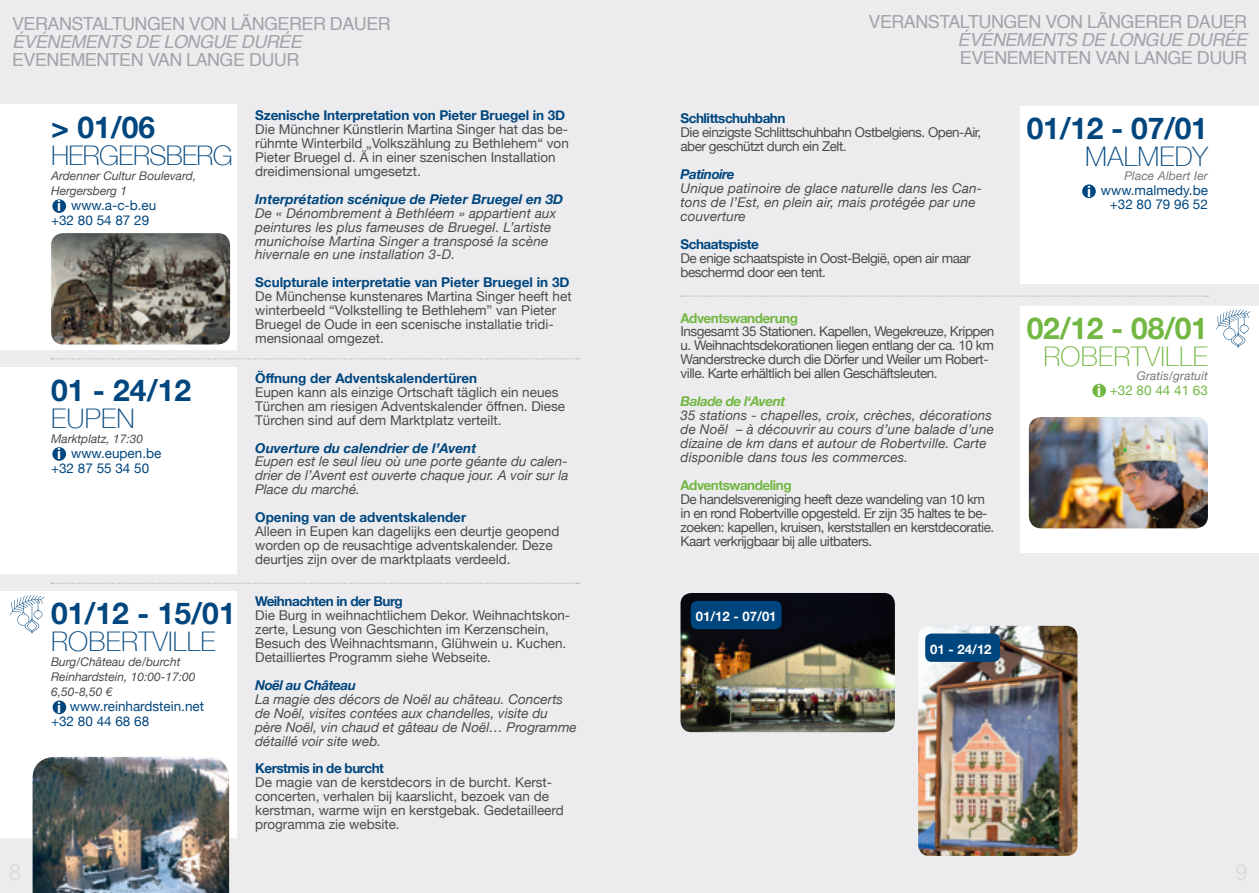
<style>
.page{position:relative;width:1259px;height:893px;background:#ececee}
.page>*{position:absolute;margin:0;border:0;box-sizing:border-box;transform-origin:0 0}
.t1{font:700 30px "Helvetica Neue";color:#00467e}
.t2{font:700 30px "Helvetica Neue";letter-spacing:-.01em;color:#73b743}
.t3{font:100 27px "Helvetica Neue";letter-spacing:.01em;color:#00467e}
.t4{font:100 27px "Helvetica Neue";letter-spacing:.01em;color:#73b743}
.t5{font:100 27px "Helvetica Neue";letter-spacing:-.025em;color:#00467e}
.t6{font:18px "Helvetica";letter-spacing:-.03em;color:#a3a4a8}
.t7{font:italic 18px "Helvetica";letter-spacing:-.03em;color:#a3a4a8}
.t8{font:13.5px/14px "Helvetica Neue";color:#4b4c4d}
.t9{font:italic 13.5px/14px "Helvetica Neue";letter-spacing:.01em;color:#4b4c4d}
.t10{font:13.5px/14px "Helvetica Neue";letter-spacing:-.035em;color:#4b4c4d}
.t11{font:700 13.5px "Helvetica Neue";letter-spacing:-.01em;color:#00467e}
.t12{font:13.5px/15px "Helvetica Neue";color:#00467e}
.t13{font:italic 700 13.5px "Helvetica Neue";color:#00467e}
.t14{font:700 13.5px "Helvetica Neue";letter-spacing:-.035em;color:#00467e}
.t15{font:700 13.5px "Helvetica Neue";letter-spacing:-.035em;color:#73b743}
.t16{font:italic 700 13.5px "Helvetica Neue";letter-spacing:-.035em;color:#00467e}
.t17{font:italic 700 13.5px "Helvetica Neue";letter-spacing:-.035em;color:#73b743}
.t18{font:13.5px "Helvetica Neue";color:#73b743}
.t19{font:700 13.05px "Helvetica Neue";color:#fff}
.t20{font:italic 12px/15px "Helvetica Neue";color:#4b4c4d}
.t21{font:italic 12px "Helvetica Neue";letter-spacing:.01em;color:#76787b}
.s1{font-weight:700;font-size:15.45px;color:#fff}
</style>
<div class="page">
<div style="left:1020px;top:106px;width:239px;height:178px;background:#fff"></div>
<div style="left:1020px;top:306px;width:239px;height:246px;background:#fff"></div>
<svg style="left:681px;top:296px;width:527px;height:1px"></svg>
<div style="left:1082px;top:184px;width:13px;height:14px;background:#00467e;border-radius:50%"></div>
<div style="left:1092px;top:384px;width:14px;height:13px;background:#73b743;border-radius:50%"></div>
<div style="left:0;top:105px;width:237px;height:245px;background:#fff"></div>
<div style="left:0;top:367px;width:237px;height:207px;background:#fff"></div>
<div style="left:0;top:591px;width:237px;height:247px;background:#fff"></div>
<div style="left:52px;top:199px;width:14px;height:14px;background:#00467e;border-radius:50%"></div>
<div style="left:52px;top:447px;width:14px;height:14px;background:#00467e;border-radius:50%"></div>
<div style="left:53px;top:700px;width:13px;height:14px;background:#00467e;border-radius:50%"></div>
<svg style="left:52px;top:358px;width:527px;height:1px"></svg>
<svg style="left:52px;top:583px;width:527px;height:1px"></svg>
<img style="left:33px;top:757px;width:196px;height:136px">
<svg style="left:10px;top:595px;width:34px;height:38px"></svg>
<img style="left:51px;top:233px;width:179px;height:111px">
<img style="left:1029px;top:417px;width:179px;height:111px">
<svg style="left:1216px;top:309px;width:34px;height:39px"></svg>
<img style="left:918px;top:626px;width:159px;height:230px">
<img style="left:680px;top:593px;width:215px;height:139px">
<div style="left:691px;top:601px;width:90px;height:28px;background:#00467e;border-radius:7px"></div>
<div style="left:925px;top:633px;width:75px;height:29px;background:#00467e;border-radius:7px"></div>
<h3 class="t6" style="left:12px;top:10px;width:380px">VERANSTALTUNGEN VON LÄNGERER DAUER</h3>
<h3 class="t7" style="left:12px;top:27px;width:291px">ÉVÉNEMENTS DE LONGUE DURÉE</h3>
<h3 class="t6" style="left:12px;top:46px;width:289px">EVENEMENTEN VAN LANGE DUUR</h3>
<h1 class="t1" style="left:51px;top:104px;width:106px">&gt; 01/06</h1>
<h2 class="t5" style="left:51px;top:135px;width:183px">HERGERSBERG</h2>
<p class="t20" style="left:51px;top:169px;width:147px">Ardenner Cultur Boulevard,<br>Hergersberg 1</p>
<p class="t12" style="left:51px;top:199px;width:107px;text-align:center"><span class="s1">i</span> www.a-c-b.eu +32 80 54 87 29</p>
<h1 class="t1" style="left:51px;top:367px;width:142px">01 - 24/12</h1>
<h2 class="t3" style="left:51px;top:398px;width:85px">EUPEN</h2>
<p class="t20" style="left:51px;top:432px;width:94px">Marktplatz, 17:30</p>
<p class="t12" style="left:51px;top:446px;width:112px;text-indent:6px"><span class="s1">i</span> www.eupen.be +32 87 55 34 50</p>
<h1 class="t1" style="left:51px;top:590px;width:186px">01/12 - 15/01</h1>
<h2 class="t3" style="left:51px;top:621px;width:166px">ROBERTVILLE</h2>
<p class="t20" style="left:51px;top:655px;width:146px">Burg/Château de/burcht<br>Reinhardstein, 10:00-17:00<br>6,50-8,50 €</p>
<p class="t12" style="left:51px;top:700px;width:155px;text-indent:6px"><span class="s1">i</span> www.reinhardstein.net +32 80 44 68 68</p>
<p class="t11" style="left:255px;top:105px;width:311px">Szenische Interpretation von Pieter Bruegel in 3D</p>
<p class="t8" style="left:255px;top:123px;width:315px">Die Münchner Künstlerin Martina Singer hat das be&shy;rühmte Winterbild „Volkszählung zu Bethlehem“ von Pieter Bruegel d. Ä in einer szenischen Installation dreidimensional umgesetzt.</p>
<p class="t13" style="left:255px;top:188px;width:309px">Interprétation scénique de Pieter Bruegel en 3D</p>
<p class="t9" style="left:255px;top:207px;width:303px">De « Dénombrement à Bethléem » appartient aux peintures les plus fameuses de Bruegel. L’artiste munichoise Martina Singer a transposé la scène hivernale en une installation 3-D.</p>
<p class="t11" style="left:255px;top:272px;width:316px">Sculpturale interpretatie van Pieter Bruegel in 3D</p>
<p class="t8" style="left:255px;top:290px;width:318px">De Münchense kunstenares Martina Singer heeft het winterbeeld “Volkstelling te Bethlehem” van Pieter Bruegel de Oude in een scenische installatie tridi&shy;mensionaal omgezet.</p>
<p class="t11" style="left:255px;top:367px;width:223px">Öffnung der Adventskalendertüren</p>
<p class="t8" style="left:255px;top:386px;width:311px">Eupen kann als einzige Ortschaft täglich ein neues<br>Türchen am riesigen Adventskalender öffnen. Diese<br>Türchen sind auf dem Marktplatz verteilt.</p>
<p class="t13" style="left:255px;top:437px;width:223px">Ouverture du calendrier de l’Avent</p>
<p class="t9" style="left:255px;top:455px;width:315px;text-align:justify">Eupen est le seul lieu où une porte géante du calen&shy;drier de l’Avent est ouverte chaque jour. A voir sur la Place du marché.</p>
<p class="t11" style="left:255px;top:507px;width:213px">Opening van de adventskalender</p>
<p class="t8" style="left:255px;top:525px;width:306px">Alleen in Eupen kan dagelijks een deurtje geopend worden op de reusachtige adventskalender. Deze deurtjes zijn over de marktplaats verdeeld.</p>
<p class="t14" style="left:255px;top:591px;width:149px">Weihnachten in der Burg</p>
<p class="t8" style="left:255px;top:609px;width:316px">Die Burg in weihnachtlichem Dekor. Weihnachtskon&shy;zerte, Lesung von Geschichten im Kerzenschein, Besuch des Weihnachtsmann, Glühwein u. Kuchen.<br>Detailliertes Programm siehe Webseite.</p>
<p class="t16" style="left:255px;top:674px;width:102px">Noël au Château</p>
<p class="t9" style="left:255px;top:693px;width:323px">La magie des décors de Noël au château. Concerts de Noël, visites contées aux chandelles, visite du père Noël, vin chaud et gâteau de Noël… Programme détaillé voir site web.</p>
<p class="t14" style="left:255px;top:758px;width:130px">Kerstmis in de burcht</p>
<p class="t8" style="left:255px;top:776px;width:310px">De magie van de kerstdecors in de burcht. Kerst&shy;concerten, verhalen bij kaarslicht, bezoek van de kerstman, warme wijn en kerstgebak. Gedetailleerd programma zie website.</p>
<h3 class="t6" style="left:868px;top:8px;width:380px">VERANSTALTUNGEN VON LÄNGERER DAUER</h3>
<h3 class="t7" style="left:957px;top:25px;width:291px">ÉVÉNEMENTS DE LONGUE DURÉE</h3>
<h3 class="t6" style="left:960px;top:44px;width:289px">EVENEMENTEN VAN LANGE DUUR</h3>
<p class="t14" style="left:680px;top:108px;width:106px">Schlittschuhbahn</p>
<p class="t10" style="left:680px;top:126px;width:302px">Die einzigste Schlittschuhbahn Ostbelgiens. Open-Air, aber geschützt durch ein Zelt.</p>
<p class="t16" style="left:680px;top:164px;width:55px">Patinoire</p>
<p class="t9" style="left:680px;top:182px;width:303px">Unique patinoire de glace naturelle dans les Can&shy;tons de l’Est, en plein air, mais protégée par une couverture</p>
<p class="t14" style="left:680px;top:233px;width:80px">Schaatspiste</p>
<p class="t10" style="left:680px;top:252px;width:292px">De enige schaatspiste in Oost-België, open air maar beschermd door een tent.</p>
<p class="t15" style="left:680px;top:307px;width:119px">Adventswanderung</p>
<p class="t10" style="left:680px;top:325px;width:315px">Insgesamt 35 Stationen. Kapellen, Wegekreuze, Krippen u. Weihnachtsdekorationen liegen entlang der ca. 10 km Wanderstrecke durch die Dörfer und Weiler um Robert&shy;ville. Karte erhältlich bei allen Geschäftsleuten.</p>
<p class="t17" style="left:680px;top:391px;width:106px">Balade de l‘Avent</p>
<p class="t9" style="left:680px;top:409px;width:315px">35 stations - chapelles, croix, crèches, décorations de Noël – à découvrir au cours d’une balade d’une dizaine de km dans et autour de Robertville. Carte disponible dans tous les commerces.</p>
<p class="t15" style="left:680px;top:474px;width:113px">Adventswandeling</p>
<p class="t10" style="left:680px;top:493px;width:315px">De handelsvereniging heeft deze wandeling van 10 km in en rond Robertville opgesteld. Er zijn 35 haltes te be&shy;zoeken: kapellen, kruisen, kerststallen en kerstdecoratie.<br>Kaart verkrijgbaar bij alle uitbaters.</p>
<p class="t19" style="left:696px;top:606px;width:82px">01/12 - 07/01</p>
<p class="t19" style="left:930px;top:639px;width:63px">01 - 24/12</p>
<h1 class="t1" style="left:1027px;top:105px;width:182px">01/12 - 07/01</h1>
<h2 class="t3" style="left:1085px;top:136px;width:124px">MALMEDY</h2>
<p class="t21" style="left:1124px;top:167px;width:85px">Place Albert Ier</p>
<p class="t12" style="left:1087px;top:184px;width:122px;line-height:14px;text-align:right"><span class="s1">i</span> www.malmedy.be +32 80 79 96 52</p>
<h1 class="t2" style="left:1027px;top:304px;width:182px">02/12 - 08/01</h1>
<h2 class="t4" style="left:1043px;top:336px;width:166px">ROBERTVILLE</h2>
<p class="t21" style="left:1136px;top:367px;width:73px">Gratis/gratuit</p>
<p class="t18" style="left:1097px;top:380px;width:112px"><span class="s1">i</span> +32 80 44 41 63</p>
</div>
